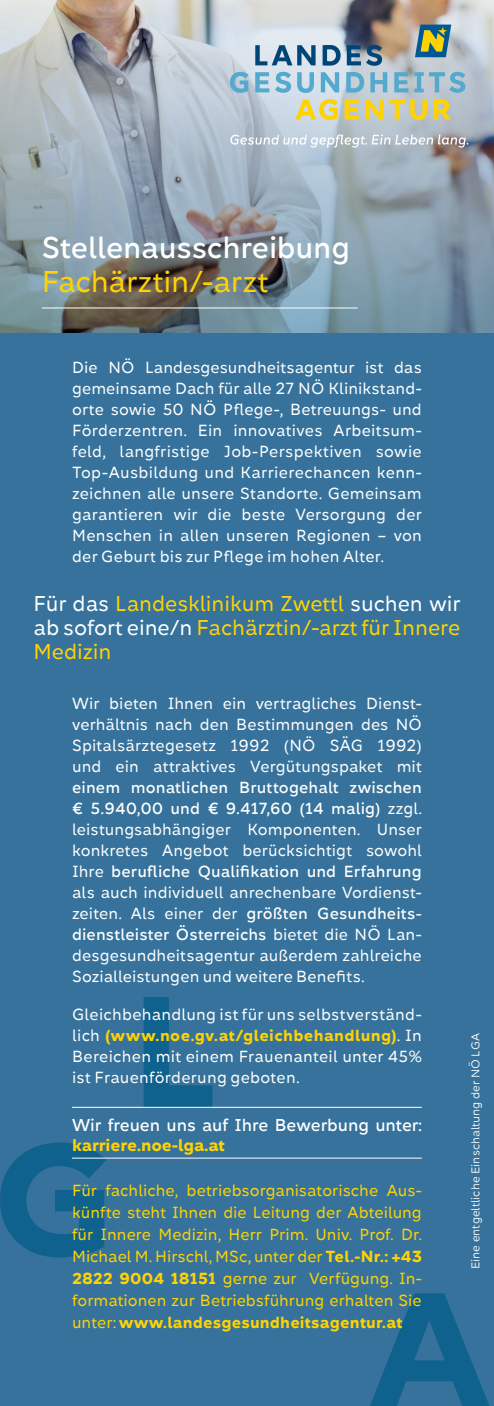
<style>
.page{position:relative;width:494px;height:1406px;background:#fff}
.page>*{position:absolute;margin:0;border:0;box-sizing:border-box;transform-origin:0 0}
.t1{font:500 28px "Kometa";letter-spacing:-.005em;color:#fff}
.t2{font:28px "Kometa";letter-spacing:-.01em;color:#fed304}
.t3{font:20px/24px "Kometa";letter-spacing:-.005em;color:#fed304;text-align:justify}
.t4{font:500 16px "Kometa";letter-spacing:-.005em;color:#fff}
.t5{font:800 15.8px "Kometa";letter-spacing:-.005em;color:#fed304}
.t6{font:15px/21px "Kometa";letter-spacing:.015em;color:#fff;text-align:justify}
.t7{font:15px/22px "Kometa";color:#fed304;text-align:justify}
.t8{font:11px "Kometa";color:#fff}
.s1{color:#fff}
.s2{font-weight:500}
.s3{font-weight:800;color:#fed304}
.s4{font-weight:800}
</style>
<div class="page">
<div style="left:0;top:0;width:493px;height:1406px;background:#36729b"></div>
<svg style="left:143px;top:997px;width:69px;height:110px"></svg>
<svg style="left:370px;top:1293px;width:119px;height:113px"></svg>
<svg style="left:0;top:1143px;width:106px;height:114px"></svg>
<hr style="left:72px;top:1107px;width:349px;height:1px;background:#fff">
<hr style="left:72px;top:1158px;width:349px;height:1px;background:#fff">
<img style="left:0;top:0;width:493px;height:332px">
<div style="left:197px;top:0;width:296px;height:180px;background:#fff;opacity:.5"></div>
<svg style="left:255px;top:45px;width:127px;height:21px;background:#7396b1"></svg>
<svg style="left:295px;top:99px;width:155px;height:21px;background:#dccf79"></svg>
<svg style="left:230px;top:72px;width:235px;height:21px;background:#96c0d6"></svg>
<svg style="left:230px;top:134px;width:238px;height:14px;background:#bec5cd"></svg>
<svg style="left:414px;top:25px;width:37px;height:32px"></svg>
<hr style="left:42px;top:307px;width:315px;height:1px;background:#fff">
<p class="t1" style="left:42px;top:229px;width:309px">Stellenausschreibung</p>
<p class="t2" style="left:42px;top:263px;width:228px">Fachärztin/-arzt</p>
<p class="t6" style="left:72px;top:357px;width:351px">Die NÖ Landesgesundheitsagentur ist das gemeinsame Dach für alle 27 NÖ Klinikstand&shy;orte sowie 50 NÖ Pflege-, Betreuungs- und Förderzentren. Ein innovatives Arbeitsum&shy;feld, langfristige Job-Perspektiven sowie Top-Ausbildung und Karrierechancen kenn&shy;zeichnen alle unsere Standorte. Gemeinsam garantieren wir die beste Versorgung der Menschen in allen unseren Regionen – von der Geburt bis zur Pflege im hohen Alter.</p>
<p class="t3" style="left:33px;top:591px;width:428px"><span class="s1">Für das</span> Landesklinikum Zwettl <span class="s1">suchen wir ab sofort eine/n</span> Fachärztin/-arzt für Innere Medizin</p>
<p class="t6" style="left:72px;top:692px;width:351px">Wir bieten Ihnen ein vertragliches Dienst&shy;verhältnis nach den Bestimmungen des NÖ Spitalsärztegesetz 1992 (NÖ SÄG 1992) und ein attraktives Vergütungspaket mit <span class="s2">einem monatlichen Bruttogehalt zwischen € 5.940,00 und € 9.417,60 (14 malig)</span> zzgl. leistungsabhängiger Komponenten. Unser konkretes Angebot berücksichtigt sowohl Ihre <span class="s2">berufliche Qualifikation und Erfahrung </span>als auch individuell anrechenbare Vordienst&shy;zeiten. Als einer der <span class="s2">größten Gesundheits&shy;dienstleister Österreichs</span> bietet die NÖ Lan&shy;desgesundheitsagentur außerdem zahlreiche Sozialleistungen und weitere Benefits.</p>
<p class="t6" style="left:72px;top:1003px;width:351px">Gleichbehandlung ist für uns selbstverständ&shy;lich <span class="s3">(www.noe.gv.at/gleichbehandlung)</span>. In Bereichen mit einem Frauenanteil unter 45% ist Frauenförderung geboten.</p>
<p class="t4" style="left:72px;top:1114px;width:351px">Wir freuen uns auf Ihre Bewerbung unter:</p>
<p class="t5" style="left:72px;top:1134px;width:154px">karriere.noe-lga.at</p>
<p class="t7" style="left:72px;top:1180px;width:351px">Für fachliche, betriebsorganisatorische Aus&shy;künfte steht Ihnen die Leitung der Abteilung für Innere Medizin, Herr Prim. Univ. Prof. Dr.<br>Michael M. Hirschl, MSc, unter der <span class="s4">Tel.-Nr.: +43<br>2822 9004 18151</span> gerne zur Verfügung. In&shy;formationen zur Betriebsführung erhalten Sie unter: <span class="s4">www.landesgesundheitsagentur.at</span></p>
<p class="t8" style="left:468px;top:1269px;width:237px;rotate:-90deg">Eine entgeltliche Einschaltung der NÖ LGA</p>
</div>
